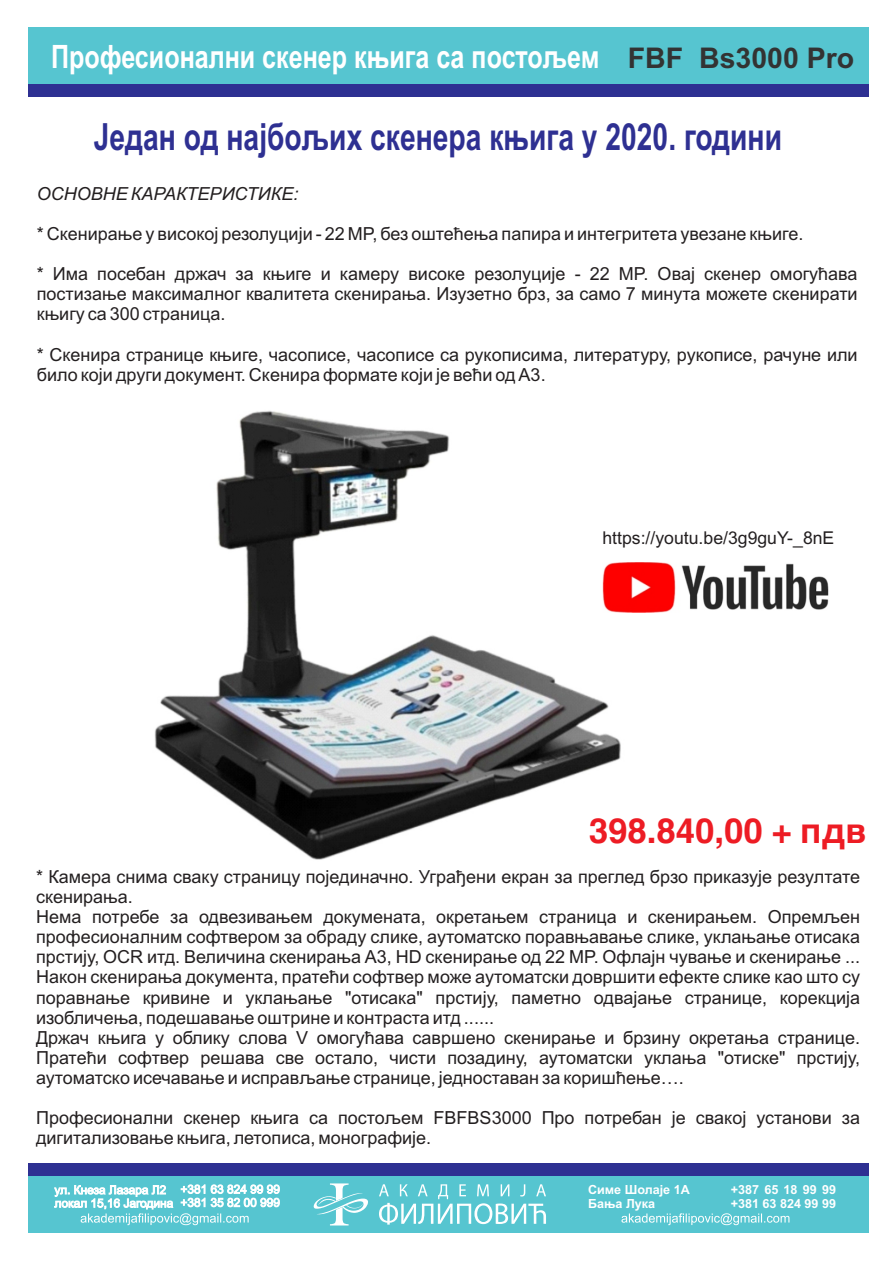
<style>
.page{position:relative;width:893px;height:1263px;background:#fff}
.page>*{position:absolute;margin:0;border:0;box-sizing:border-box;transform-origin:0 0}
.t1{font:700 37.5px "Arial";color:#2e3092;scale:.75 1}
.t2{font:700 34.8px "Arial Cirilica";color:#ed1c24}
.t3{font:700 32.25px "Arial";color:#fff;scale:.78 1}
.t4{font:700 28.5px "Arial";color:#333}
.t5{font:18px/20.1px "Arial";color:#231f20}
.t6{font:italic 18px "Arial";color:#231f20}
.t7{font:17.7px "Arial";color:#231f20}
.t8{font:700 12.6px/14.1px "Arial";color:#fff}
</style>
<div class="page">
<div style="left:28px;top:27px;width:840px;height:57px;background:#56c5d0"></div>
<div style="left:28px;top:84px;width:840px;height:12px;background:#2e3092"></div>
<div style="left:28px;top:1175px;width:840px;height:57px;background:#56c5d0"></div>
<div style="left:28px;top:1163px;width:840px;height:12px;background:#2e3092"></div>
<img style="left:154px;top:411px;width:467px;height:449px">
<img style="left:602px;top:562px;width:227px;height:51px">
<svg style="left:313px;top:1183px;width:55px;height:42px"></svg>
<svg style="left:379px;top:1184px;width:167px;height:40px"></svg>
<svg style="left:54px;top:1185px;width:225px;height:40px"></svg>
<svg style="left:621px;top:1213px;width:168px;height:12px"></svg>
<h3 class="t3" style="left:51px;top:45px;width:705px">Професионални скенер књига са постољем</h3>
<h3 class="t4" style="left:628px;top:47px;width:228px">FBF Bs3000 Pro</h3>
<h1 class="t1" style="left:94px;top:123px;width:919px">Један од најбољих скенера књига у 2020. години</h1>
<p class="t6" style="left:37px;top:187px;width:263px">ОСНОВНЕ КАРАКТЕРИСТИКЕ:</p>
<p class="t5" style="left:37px;top:225px;width:768px">* Скенирање у високој резолуцији - 22 MP, без оштећења папира и интегритета увезане књиге.</p>
<p class="t5" style="left:37px;top:265px;width:822px;text-align:justify">* Има посебан држач за књиге и камеру високе резолуције - 22 MP. Овај скенер омогућава постизање максималног квалитета скенирања. Изузетно брз, за само 7 минута можете скенирати књигу са 300 страница.</p>
<p class="t5" style="left:37px;top:346px;width:822px">* Скенира странице књиге, часописе, часописе са рукописима, литературу, рукописе, рачуне или било који други документ. Скенира формате који је већи од А3.</p>
<p class="t7" style="left:602px;top:531px;width:233px">https://youtu.be/3g9guY-_8nE</p>
<h2 class="t2" style="left:589px;top:817px;width:280px">398.840,00 + pdv</h2>
<p class="t5" style="left:36px;top:868px;width:825px">* Камера снима сваку страницу појединачно. Уграђени екран за преглед брзо приказује резултате скенирања.<br>Нема потребе за одвезивањем докумената, окретањем страница и скенирањем. Опремљен професионалним софтвером за обраду слике, аутоматско поравњавање слике, уклањање отисака прстију, ОCR итд. Величина скенирања А3, HD скенирање од 22 MP. Офлајн чување и скенирање ...<br>Након скенирања документа, пратећи софтвер може аутоматски довршити ефекте слике као што су поравнање кривине и уклањање "отисака" прстију, паметно одвајање странице, корекција изобличења, подешавање оштрине и контраста итд ......<br>Држач књига у облику слова V омогућава савршено скенирање и брзину окретања странице.<br>Пратећи софтвер решава све остало, чисти позадину, аутоматски уклања "отиске" прстију, аутоматско исечавање и исправљање странице, једноставан за коришћење….</p>
<p class="t5" style="left:36px;top:1109px;width:825px">Професионални скенер књига са постољем FBFBS3000 Про потребан је свакој установи за дигитализовање књига, летописа, монографије.</p>
<p class="t8" style="left:588px;top:1184px;width:103px">Симе Шолаје 1А<br>Бања Лука</p>
<p class="t8" style="left:731px;top:1184px;width:107px">+387 65 18 99 99 +381 63 824 99 99</p>
</div>
